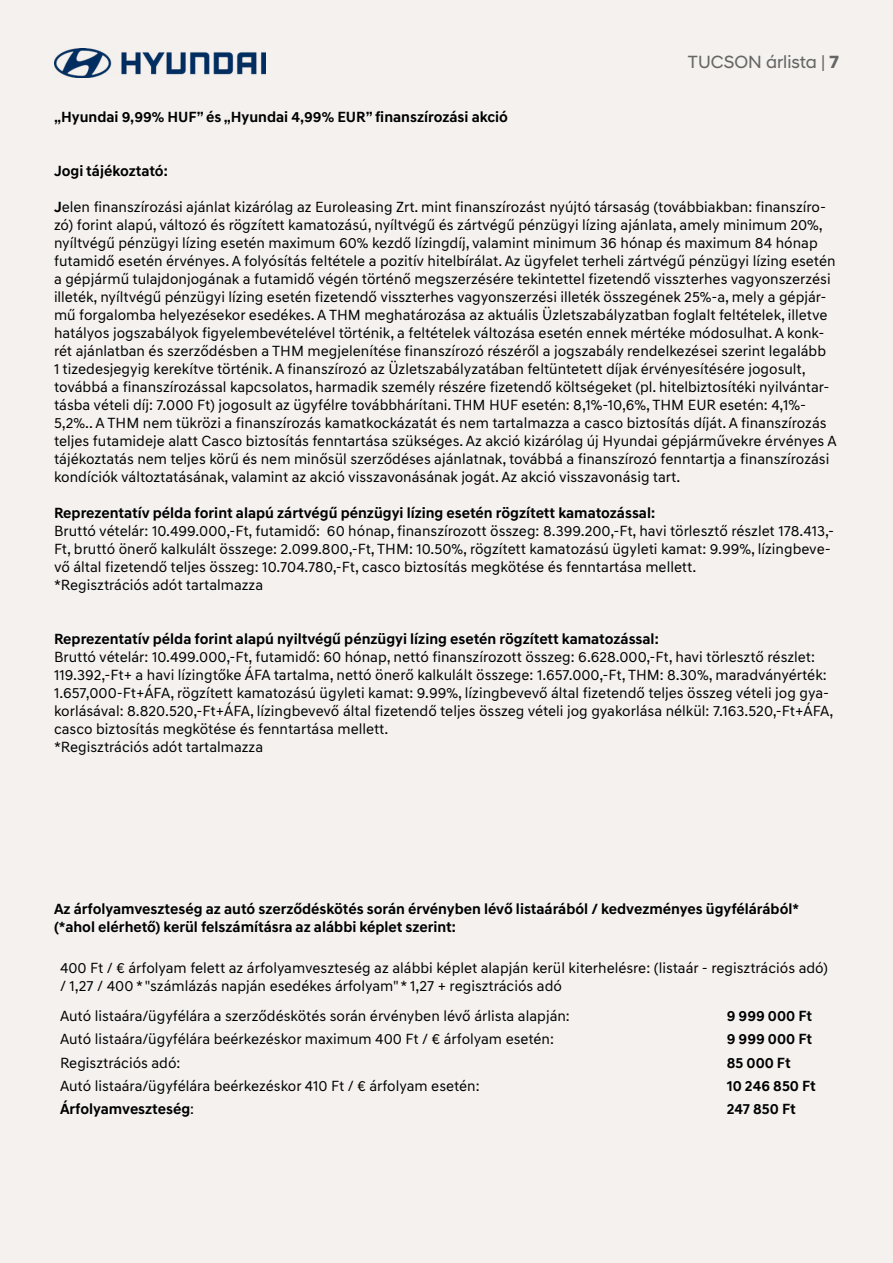
<style>
.page{position:relative;width:893px;height:1263px;background:#f4f1ef}
.page>*{position:absolute;margin:0;border:0;box-sizing:border-box;transform-origin:0 0}
.t1{font:18px "Hyundai Sans Head";color:#666665}
.t2{font:15px/18px "Hyundai Sans Text";color:#000}
.t3{font:700 15px/18px "Hyundai Sans Text";color:#000}
.s1{font-weight:700}
.s2{font-weight:400}
</style>
<div class="page">
<img style="left:54px;top:48px;width:212px;height:29px">
<p class="t3" style="left:54px;top:108px;width:456px">„Hyundai 9,99% HUF” és „Hyundai 4,99% EUR” finanszírozási akció</p>
<p class="t1" style="left:688px;top:51px;width:152px">TUCSON árlista | <span class="s1">7</span></p>
<p class="t3" style="left:54px;top:162px;width:115px">Jogi tájékoztató:</p>
<p class="t2" style="left:54px;top:198px;width:784px"><span class="s1">J</span>elen finanszírozási ajánlat kizárólag az Euroleasing Zrt. mint finanszírozást nyújtó társaság (továbbiakban: finanszíro&shy;zó) forint alapú, változó és rögzített kamatozású, nyíltvégű és zártvégű pénzügyi lízing ajánlata, amely minimum 20%, nyíltvégű pénzügyi lízing esetén maximum 60% kezdő lízingdíj, valamint minimum 36 hónap és maximum 84 hónap futamidő esetén érvényes. A folyósítás feltétele a pozitív hitelbírálat. Az ügyfelet terheli zártvégű pénzügyi lízing esetén a gépjármű tulajdonjogának a futamidő végén történő megszerzésére tekintettel fizetendő visszterhes vagyonszerzési illeték, nyíltvégű pénzügyi lízing esetén fizetendő visszterhes vagyonszerzési illeték összegének 25%-a, mely a gépjár&shy;mű forgalomba helyezésekor esedékes. A THM meghatározása az aktuális Üzletszabályzatban foglalt feltételek, illetve hatályos jogszabályok figyelembevételével történik, a feltételek változása esetén ennek mértéke módosulhat. A konk&shy;rét ajánlatban és szerződésben a THM megjelenítése finanszírozó részéről a jogszabály rendelkezései szerint legalább<br>1 tizedesjegyig kerekítve történik. A finanszírozó az Üzletszabályzatában feltüntetett díjak érvényesítésére jogosult, továbbá a finanszírozással kapcsolatos, harmadik személy részére fizetendő költségeket (pl. hitelbiztosítéki nyilvántar&shy;tásba vételi díj: 7.000 Ft) jogosult az ügyfélre továbbhárítani. THM HUF esetén: 8,1%-10,6%, THM EUR esetén: 4,1%- 5,2%.. A THM nem tükrözi a finanszírozás kamatkockázatát és nem tartalmazza a casco biztosítás díját. A finanszírozás teljes futamideje alatt Casco biztosítás fenntartása szükséges. Az akció kizárólag új Hyundai gépjárművekre érvényes A tájékoztatás nem teljes körű és nem minősül szerződéses ajánlatnak, továbbá a finanszírozó fenntartja a finanszírozási kondíciók változtatásának, valamint az akció visszavonásának jogát. Az akció visszavonásig tart.</p>
<p class="t3" style="left:54px;top:504px;width:603px">Reprezentatív példa forint alapú zártvégű pénzügyi lízing esetén rögzített kamatozással:</p>
<p class="t2" style="left:54px;top:522px;width:782px">Bruttó vételár: 10.499.000,-Ft, futamidő: 60 hónap, finanszírozott összeg: 8.399.200,-Ft, havi törlesztő részlet 178.413,- Ft, bruttó önerő kalkulált összege: 2.099.800,-Ft, THM: 10.50%, rögzített kamatozású ügyleti kamat: 9.99%, lízingbeve&shy;vő által fizetendő teljes összeg: 10.704.780,-Ft, casco biztosítás megkötése és fenntartása mellett.<br>*Regisztrációs adót tartalmazza</p>
<p class="t3" style="left:54px;top:630px;width:606px">Reprezentatív példa forint alapú nyiltvégű pénzügyi lízing esetén rögzített kamatozással:</p>
<p class="t2" style="left:54px;top:648px;width:781px">Bruttó vételár: 10.499.000,-Ft, futamidő: 60 hónap, nettó finanszírozott összeg: 6.628.000,-Ft, havi törlesztő részlet:<br>119.392,-Ft+ a havi lízingtőke ÁFA tartalma, nettó önerő kalkulált összege: 1.657.000,-Ft, THM: 8.30%, maradványérték:<br>1.657,000-Ft+ÁFA, rögzített kamatozású ügyleti kamat: 9.99%, lízingbevevő által fizetendő teljes összeg vételi jog gya&shy;korlásával: 8.820.520,-Ft+ÁFA, lízingbevevő által fizetendő teljes összeg vételi jog gyakorlása nélkül: 7.163.520,-Ft+ÁFA, casco biztosítás megkötése és fenntartása mellett.<br>*Regisztrációs adót tartalmazza</p>
<p class="t3" style="left:54px;top:900px;width:747px">Az árfolyamveszteség az autó szerződéskötés során érvényben lévő listaárából / kedvezményes ügyfélárából* (*ahol elérhető) kerül felszámításra az alábbi képlet szerint:</p>
<p class="t2" style="left:60px;top:959px;width:769px">400 Ft / € árfolyam felett az árfolyamveszteség az alábbi képlet alapján kerül kiterhelésre: (listaár - regisztrációs adó) / 1,27 / 400 * "számlázás napján esedékes árfolyam" * 1,27 + regisztrációs adó</p>
<p class="t2" style="left:60px;top:1007px;width:511px">Autó listaára/ügyfélára a szerződéskötés során érvényben lévő árlista alapján:</p>
<p class="t3" style="left:727px;top:1007px;width:87px">9 999 000 Ft</p>
<p class="t2" style="left:60px;top:1030px;width:495px">Autó listaára/ügyfélára beérkezéskor maximum 400 Ft / € árfolyam esetén:</p>
<p class="t3" style="left:727px;top:1030px;width:87px">9 999 000 Ft</p>
<p class="t2" style="left:60px;top:1053px;width:122px">Regisztrációs adó:</p>
<p class="t3" style="left:727px;top:1053px;width:65px">85 000 Ft</p>
<p class="t2" style="left:60px;top:1077px;width:421px">Autó listaára/ügyfélára beérkezéskor 410 Ft / € árfolyam esetén:</p>
<p class="t3" style="left:727px;top:1077px;width:91px">10 246 850 Ft</p>
<p class="t3" style="left:60px;top:1100px;width:136px">Árfolyamveszteség<span class="s2">:</span></p>
<p class="t3" style="left:727px;top:1100px;width:71px">247 850 Ft</p>
</div>
